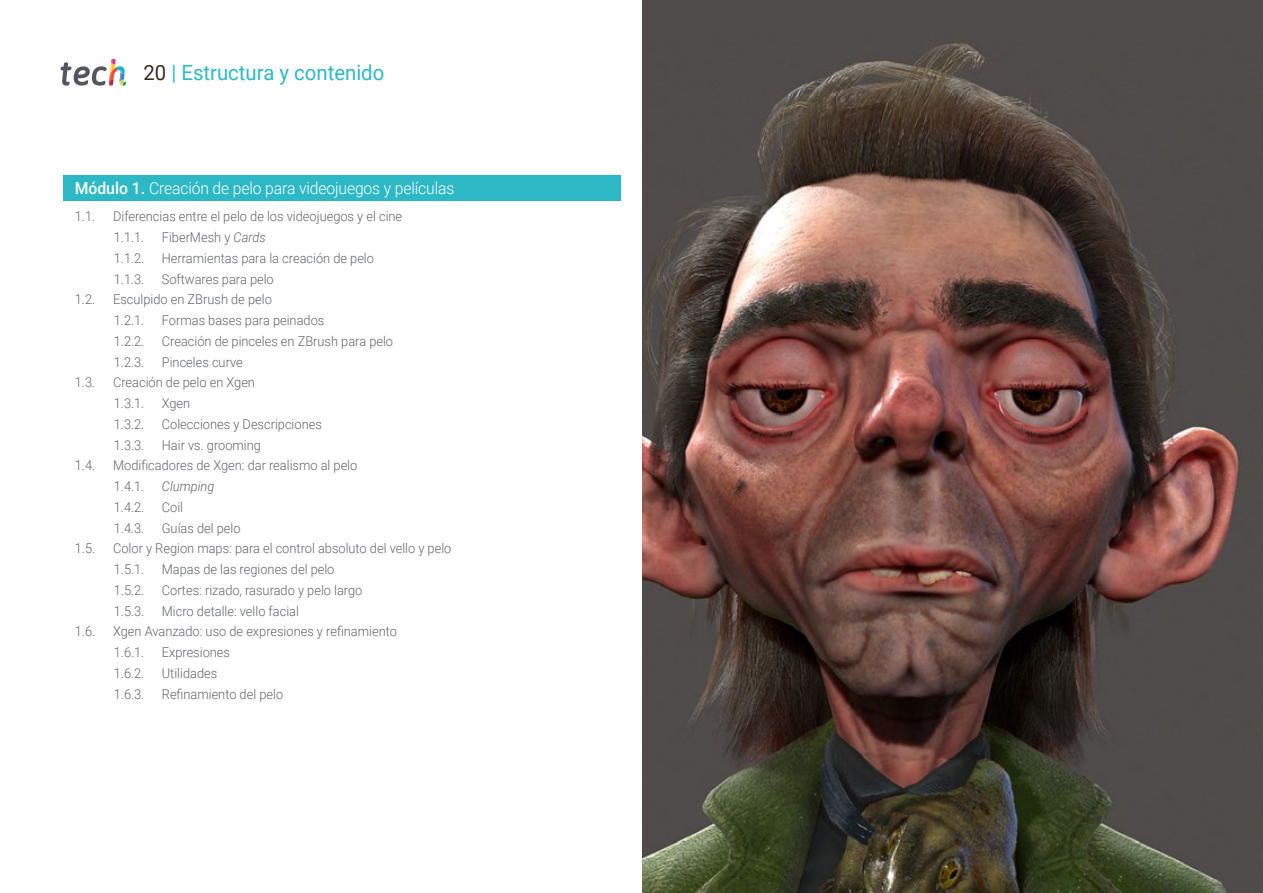
<style>
.page{position:relative;width:1263px;height:893px;background:#fff}
.page>*{position:absolute;margin:0;border:0;box-sizing:border-box;transform-origin:0 0}
.t1{font:21px "Roboto";color:#2db8c5}
.t2{font:300 16.5px "Roboto";letter-spacing:-.005em;color:#fff;scale:.95 1}
.t3{font:300 13.5px/20.7px "Roboto";color:#61646a;scale:.95 1}
.t4{font:italic 300 13.5px "Roboto";color:#61646a;scale:.95 1}
.s1{color:#312e20}
.s2{font-weight:500}
.s3{font-style:italic}
</style>
<div class="page">
<div style="left:64px;top:175px;width:557px;height:25px;background:#2db8c5"></div>
<svg style="left:61px;top:59px;width:65px;height:27px"></svg>
<img style="left:642px;top:0;width:621px;height:893px">
<h1 class="t1" style="left:144px;top:57px;width:242px"><span class="s1">20</span> | Estructura y contenido</h1>
<p class="t2" style="left:75px;top:177px;width:401px"><span class="s2">Módulo 1.</span> Creación de pelo para videojuegos y películas</p>
<p class="t3" style="left:75px;top:206px;width:23px">1.1.</p>
<p class="t3" style="left:113px;top:206px;width:306px">Diferencias entre el pelo de los videojuegos y el cine<br>1.1.1.</p>
<p class="t3" style="left:162px;top:226px;width:111px">FiberMesh y <span class="s3">Cards</span></p>
<p class="t3" style="left:114px;top:247px;width:34px">1.1.2.</p>
<p class="t3" style="left:162px;top:247px;width:225px">Herramientas para la creación de pelo</p>
<p class="t3" style="left:114px;top:268px;width:34px">1.1.3.</p>
<p class="t3" style="left:162px;top:268px;width:119px">Softwares para pelo</p>
<p class="t3" style="left:75px;top:289px;width:23px">1.2.</p>
<p class="t3" style="left:113px;top:289px;width:169px">Esculpido en ZBrush de pelo<br>1.2.1.</p>
<p class="t3" style="left:162px;top:309px;width:173px">Formas bases para peinados</p>
<p class="t3" style="left:114px;top:330px;width:34px">1.2.2.</p>
<p class="t3" style="left:162px;top:330px;width:245px">Creación de pinceles en ZBrush para pelo</p>
<p class="t3" style="left:114px;top:351px;width:34px">1.2.3.</p>
<p class="t3" style="left:162px;top:351px;width:87px">Pinceles curve</p>
<p class="t3" style="left:75px;top:372px;width:23px">1.3.</p>
<p class="t3" style="left:113px;top:372px;width:151px">Creación de pelo en Xgen<br>1.3.1.</p>
<p class="t3" style="left:162px;top:392px;width:31px">Xgen</p>
<p class="t3" style="left:114px;top:413px;width:34px">1.3.2.</p>
<p class="t3" style="left:162px;top:413px;width:170px">Colecciones y Descripciones</p>
<p class="t3" style="left:114px;top:434px;width:34px">1.3.3.</p>
<p class="t3" style="left:162px;top:434px;width:106px">Hair vs. grooming</p>
<p class="t3" style="left:75px;top:455px;width:23px">1.4.</p>
<p class="t3" style="left:113px;top:455px;width:259px">Modificadores de Xgen: dar realismo al pelo<br>1.4.1.</p>
<p class="t4" style="left:162px;top:477px;width:57px">Clumping</p>
<p class="t3" style="left:114px;top:496px;width:34px">1.4.2.</p>
<p class="t3" style="left:162px;top:496px;width:24px">Coil</p>
<p class="t3" style="left:114px;top:517px;width:34px">1.4.3.</p>
<p class="t3" style="left:162px;top:517px;width:84px">Guías del pelo</p>
<p class="t3" style="left:75px;top:538px;width:23px">1.5.</p>
<p class="t3" style="left:113px;top:538px;width:358px">Color y Region maps: para el control absoluto del vello y pelo<br>1.5.1.</p>
<p class="t3" style="left:162px;top:558px;width:183px">Mapas de las regiones del pelo</p>
<p class="t3" style="left:114px;top:579px;width:34px">1.5.2.</p>
<p class="t3" style="left:162px;top:579px;width:213px">Cortes: rizado, rasurado y pelo largo</p>
<p class="t3" style="left:114px;top:600px;width:34px">1.5.3.</p>
<p class="t3" style="left:162px;top:600px;width:146px">Micro detalle: vello facial</p>
<p class="t3" style="left:75px;top:621px;width:23px">1.6.</p>
<p class="t3" style="left:113px;top:621px;width:300px">Xgen Avanzado: uso de expresiones y refinamiento<br>1.6.1.</p>
<p class="t3" style="left:162px;top:641px;width:73px">Expresiones</p>
<p class="t3" style="left:114px;top:662px;width:34px">1.6.2.</p>
<p class="t3" style="left:162px;top:662px;width:60px">Utilidades</p>
<p class="t3" style="left:114px;top:683px;width:34px">1.6.3.</p>
<p class="t3" style="left:162px;top:683px;width:129px">Refinamiento del pelo</p>
</div>
